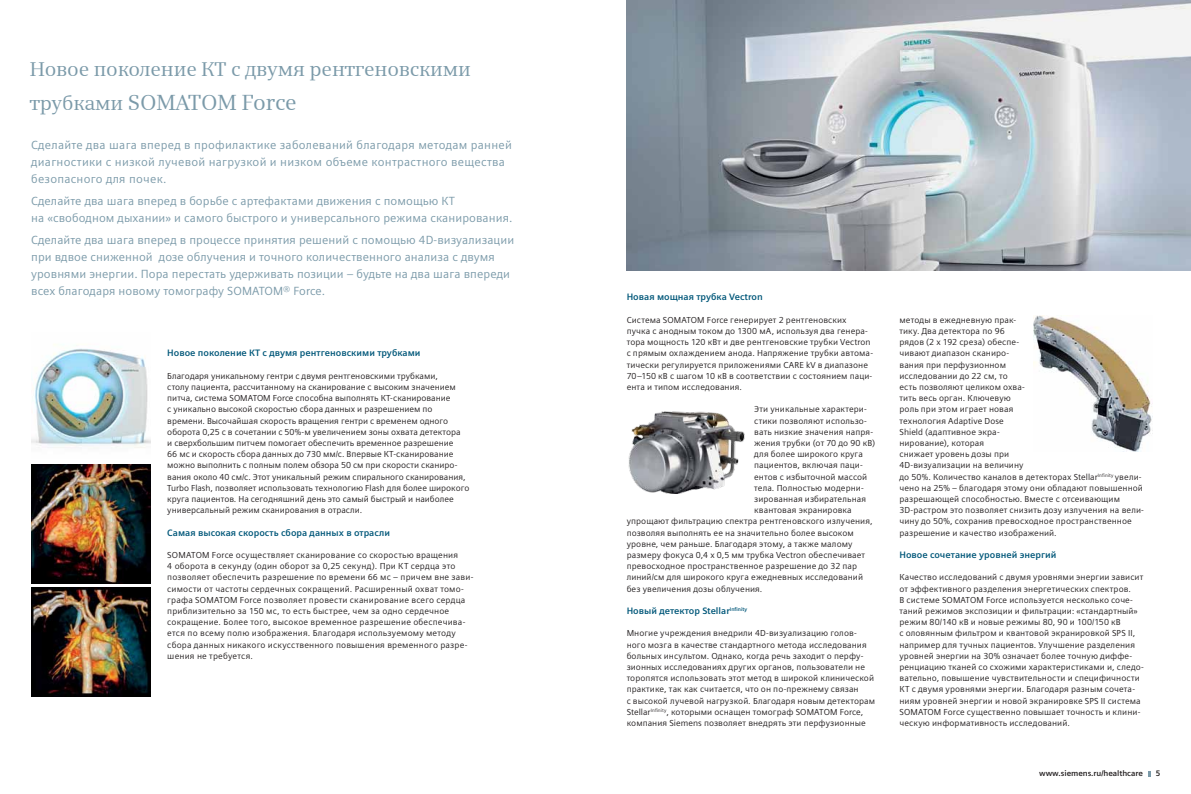
<style>
.page{position:relative;width:1191px;height:794px;background:#fff}
.page>*{position:absolute;margin:0;border:0;box-sizing:border-box;transform-origin:0 0}
.t1{font:22px "Siemens Serif";letter-spacing:-.01em;color:#7b9aa9}
.t2{font:20px "Siemens Serif";letter-spacing:-.01em;color:#7b9aa9}
.t3{font:11.8px/17px "Siemens Sans";letter-spacing:.005em;color:#7b9aa9}
.t4{font:700 9.3px "Siemens Sans";color:#005779}
.t5{font:8.7px/11.2px "Siemens Sans";letter-spacing:.01em;color:#231f20}
.t6{font:700 8px "Siemens Sans";letter-spacing:-.005em;color:#231f20}
.s1{font-size:20px}
</style>
<div class="page">
<img style="left:31px;top:344px;width:119px;height:104px">
<img style="left:626px;top:0;width:565px;height:270px">
<img style="left:628px;top:411px;width:117px;height:83px">
<img style="left:1033px;top:315px;width:119px;height:136px">
<img style="left:31px;top:587px;width:119px;height:109px">
<img style="left:31px;top:464px;width:119px;height:119px">
<svg style="left:1148px;top:771px;width:3px;height:5px"></svg>
<h2 class="t2" style="left:30px;top:58px;width:442px">Новое поколение КТ c двумя рентгеновскими</h2>
<h1 class="t1" style="left:30px;top:89px;width:268px"><span class="s1">трубками</span> SOMATOM Force</h1>
<h3 class="t3" style="left:31px;top:137px;width:482px">Сделайте два шага вперед в профилактике заболеваний благодаря методам ранней диагностики с низкой лучевой нагрузкой и низком объеме контрастного вещества безопасного для почек.</h3>
<h3 class="t3" style="left:31px;top:193px;width:483px">Сделайте два шага вперед в борьбе с артефактами движения с помощью КТ<br>на «свободном дыхании» и самого быстрого и универсального режима сканирования.</h3>
<p class="t3" style="left:31px;top:232px;width:484px">Сделайте два шага вперед в процессе принятия решений с помощью 4D-визуализации при вдвое сниженной дозе облучения и точного количественного анализа с двумя уровнями энергии. Пора перестать удерживать позиции – будьте на два шага впереди всех благодаря новому томографу SOMATOM® Force.</p>
<p class="t4" style="left:167px;top:348px;width:255px">Новое поколение КТ с двумя рентгеновскими трубками</p>
<p class="t5" style="left:167px;top:370px;width:303px">Благодаря уникальному гентри с двумя рентгеновскими трубками,<br>столу пациента, рассчитанному на сканирование с высоким значением питча, система SOMATOM Force способна выполнять КТ-сканирование<br>с уникально высокой скоростью сбора данных и разрешением по времени. Высочайшая скорость вращения гентри с временем одного оборота 0,25 с в сочетании с 50%-м увеличением зоны охвата детектора<br>и сверхбольшим питчем помогает обеспечить временное разрешение<br>66 мс и скорость сбора данных до 730 мм/с. Впервые КТ-сканирование можно выполнить с полным полем обзора 50 см при скорости сканиро‑ вания около 40 см/с. Этот уникальный режим спирального сканирования, Turbo Flash, позволяет использовать технологию Flash для более широкого круга пациентов. На сегодняшний день это самый быстрый и наиболее универсальный режим сканирования в отрасли.</p>
<p class="t4" style="left:167px;top:527px;width:224px">Самая высокая скорость сбора данных в отрасли</p>
<p class="t5" style="left:167px;top:549px;width:308px">SOMATOM Force осуществляет сканирование со скоростью вращения<br>4 оборота в секунду (один оборот за 0,25 секунд). При КТ сердца это позволяет обеспечить разрешение по времени 66 мс – причем вне зави‑ симости от частоты сердечных сокращений. Расширенный охват томо‑ графа SOMATOM Force позволяет провести сканирование всего сердца приблизительно за 150 мс, то есть быстрее, чем за одно сердечное сокращение. Более того, высокое временное разрешение обеспечива‑ ется по всему полю изображения. Благодаря используемому методу сбора данных никакого искусственного повышения временного разре‑ шения не требуется.</p>
<p class="t4" style="left:626px;top:292px;width:137px">Новая мощная трубка Vectron</p>
<p class="t5" style="left:626px;top:314px;width:248px">Система SOMATOM Force генерирует 2 рентгеновских<br>пучка с анодным током до 1300 мА, используя два генера‑ тора мощность 120 кВт и две рентгеновские трубки Vectron с прямым охлаждением анода. Напряжение трубки автома‑ тически регулируется приложениями CARE kV в диапазоне 70–150 кВ с шагом 10 кВ в соответствии с состоянием паци‑ ента и типом исследования.</p>
<p class="t5" style="left:754px;top:404px;width:114px">Эти уникальные характери‑</p>
<p class="t5" style="left:754px;top:415px;width:114px">стики позволяют использо‑</p>
<p class="t5" style="left:754px;top:426px;width:120px">вать низкие значения напря‑</p>
<p class="t5" style="left:754px;top:437px;width:122px">жения трубки (от 70 до 90 кВ)</p>
<p class="t5" style="left:754px;top:448px;width:110px">для более широкого круга</p>
<p class="t5" style="left:754px;top:460px;width:110px">пациентов, включая паци‑</p>
<p class="t5" style="left:754px;top:471px;width:114px">ентов с избыточной массой</p>
<p class="t5" style="left:754px;top:482px;width:111px">тела. Полностью модерни‑</p>
<p class="t5" style="left:754px;top:493px;width:113px">зированная избирательная</p>
<p class="t5" style="left:754px;top:504px;width:99px">квантовая экранировка</p>
<p class="t5" style="left:626px;top:516px;width:247px">упрощают фильтрацию спектра рентгеновского излучения,</p>
<p class="t5" style="left:626px;top:527px;width:229px">позволяя выполнять ее на значительно более высоком</p>
<p class="t5" style="left:626px;top:538px;width:227px">уровне, чем раньше. Благодаря этому, а также малому</p>
<p class="t5" style="left:626px;top:549px;width:240px">размеру фокуса 0,4 x 0,5 мм трубка Vectron обеспечивает</p>
<p class="t5" style="left:626px;top:560px;width:232px">превосходное пространственное разрешение до 32 пар</p>
<p class="t5" style="left:626px;top:572px;width:238px">линий/см для широкого круга ежедневных исследований</p>
<p class="t5" style="left:626px;top:583px;width:137px">без увеличения дозы облучения.</p>
<p class="t4" style="left:626px;top:605px;width:122px">Новый детектор Stellar<sup>Infinity</sup></p>
<p class="t5" style="left:626px;top:628px;width:250px">Многие учреждения внедрили 4D-визуализацию голов‑ ного мозга в качестве стандартного метода исследования больных инсультом. Однако, когда речь заходит о перфу‑ зионных исследованиях других органов, пользователи не торопятся использовать этот метод в широкой клинической практике, так как считается, что он по-прежнему связан<br>с высокой лучевой нагрузкой. Благодаря новым детекторам Stellar<sup>Infinity</sup>, которыми оснащен томограф SOMATOM Force, компания Siemens позволяет внедрять эти перфузионные</p>
<p class="t5" style="left:899px;top:314px;width:246px">методы в ежедневную прак‑<br>тику. Два детектора по 96<br>рядов (2 x 192 среза) обеспе‑<br>чивают диапазон сканиро‑<br>вания при перфузионном<br>исследовании до 22 см, то<br>есть позволяют целиком охва‑<br>тить весь орган. Ключевую<br>роль при этом играет новая<br>технология Adaptive Dose<br>Shield (адаптивное экра‑<br>нирование), которая<br>снижает уровень дозы при<br>4D-визуализации на величину<br>до 50%. Количество каналов в детекторах Stellar<sup>Infinity</sup> увели‑ чено на 25% – благодаря этому они обладают повышенной разрешающей способностью. Вместе с отсеивающим 3D-растром это позволяет снизить дозу излучения на вели‑ чину до 50%, сохранив превосходное пространственное разрешение и качество изображений.</p>
<p class="t4" style="left:899px;top:549px;width:159px">Новое сочетание уровней энергий</p>
<p class="t5" style="left:899px;top:572px;width:246px">Качество исследований с двумя уровнями энергии зависит от эффективного разделения энергетических спектров.<br>В системе SOMATOM Force используется несколько соче‑ таний режимов экспозиции и фильтрации: «стандартный» режим 80/140 кВ и новые режимы 80, 90 и 100/150 кВ<br>с оловянным фильтром и квантовой экранировкой SPS II, например для тучных пациентов. Улучшение разделения уровней энергии на 30% означает более точную диффе‑ ренциацию тканей со схожими характеристиками и, следо‑ вательно, повышение чувствительности и специфичности КТ с двумя уровнями энергии. Благодаря разным сочета‑ ниям уровней энергии и новой экранировке SPS II система SOMATOM Force существенно повышает точность и клини‑ ческую информативность исследований.</p>
<p class="t6" style="left:1039px;top:769px;width:105px">www.siemens.ru/healthcare</p>
<p class="t6" style="left:1155px;top:769px;width:6px">5</p>
</div>
